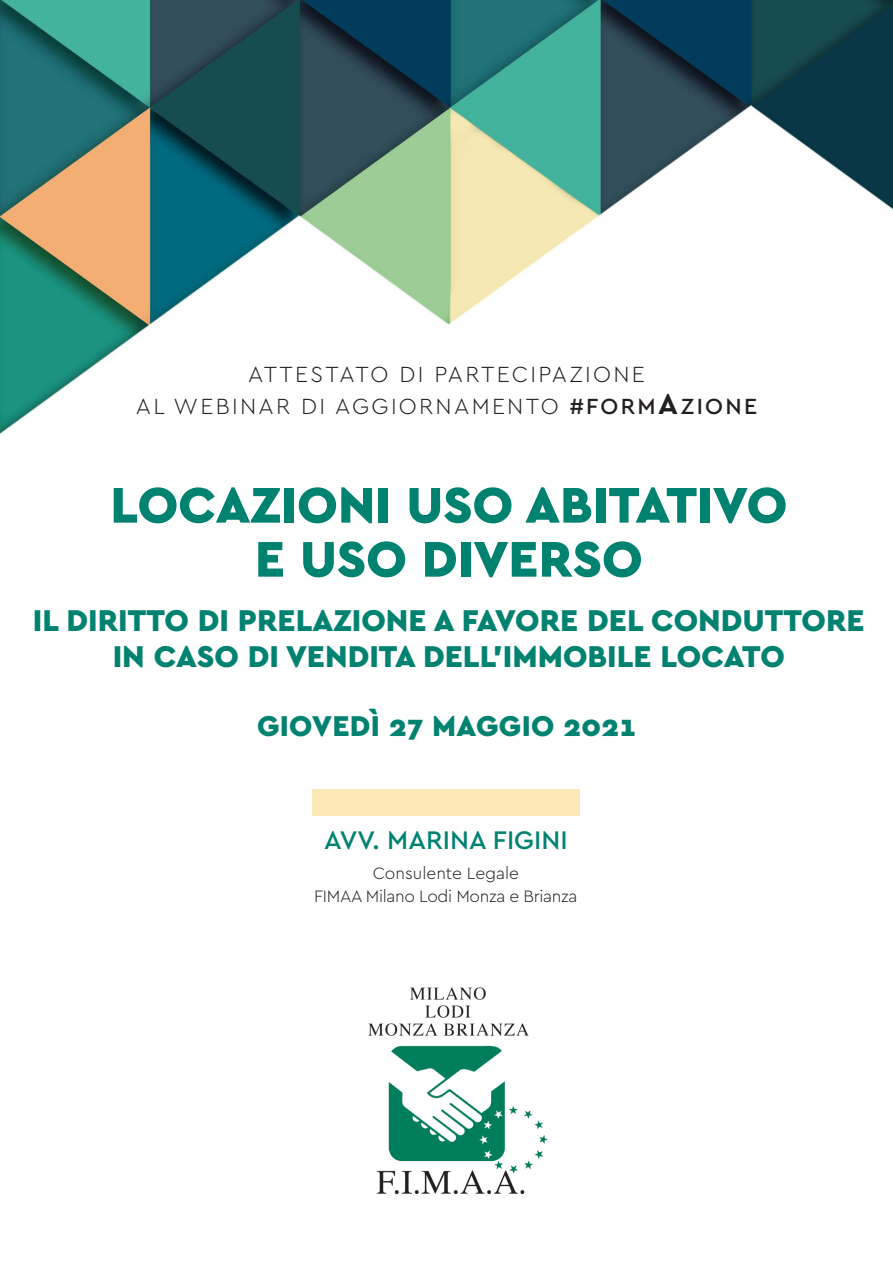
<style>
.page{position:relative;width:893px;height:1263px;background:#fff}
.page>*{position:absolute;margin:0;border:0;box-sizing:border-box;transform-origin:0 0}
.t1{font:900 52.5px/54px "Cera Pro";color:#008271;text-align:center}
.t2{font:900 31.5px/36px "Cera Pro";color:#008271;text-align:center}
.t3{font:900 30px "Cera Pro";letter-spacing:.01em;color:#008271}
.t4{font:500 26.7px "Cera Pro";color:#008271}
.t5{font:300 22.95px/31.5px "Cera Pro";letter-spacing:.1em;color:#231f20;text-align:center}
.t6{font:300 17.25px/22.5px "Cera Pro";letter-spacing:-.02em;color:#231f20;text-align:center}
.s1{font-weight:500}
.s2{font-weight:700;font-size:30px}
</style>
<div class="page">
<img style="left:0;top:0;width:893px;height:436px">
<img style="left:368px;top:987px;width:180px;height:208px">
<div style="left:312px;top:789px;width:268px;height:27px;background:#fde9b8"></div>
<p class="t5" style="left:136px;top:358px;width:623px">ATTESTATO DI PARTECIPAZIONE<br>AL WEBINAR DI AGGIORNAMENTO <span class="s1">#FORM</span><span class="s2">A</span><span class="s1">ZIONE</span></p>
<h1 class="t1" style="left:110px;top:476px;width:679px">LOCAZIONI USO ABITATIVO<br>E USO DIVERSO</h1>
<p class="t2" style="left:33px;top:601px;width:833px">IL DIRITTO DI PRELAZIONE A FAVORE DEL CONDUTTORE<br>IN CASO DI VENDITA DELL’IMMOBILE LOCATO</p>
<p class="t3" style="left:257px;top:706px;width:380px">GIOVEDÌ 27 MAGGIO 2021</p>
<p class="t4" style="left:324px;top:823px;width:245px">AVV. MARINA FIGINI</p>
<p class="t6" style="left:314px;top:862px;width:265px">Consulente Legale<br>FIMAA Milano Lodi Monza e Brianza</p>
</div>
